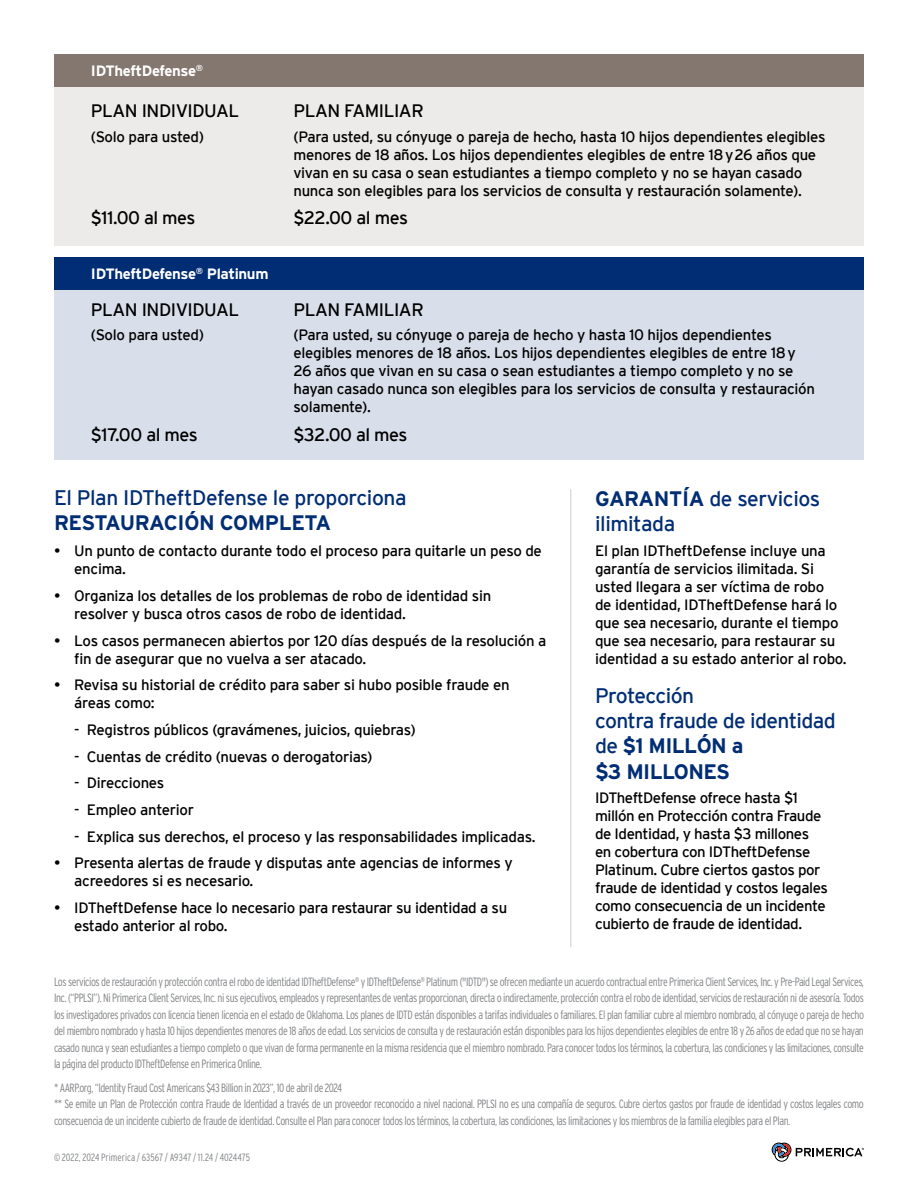
<style>
.page{position:relative;width:918px;height:1188px;background:#fff}
.page>*{position:absolute;margin:0;border:0;box-sizing:border-box;transform-origin:0 0}
.t1{font:21px/25.2px "Interstate";letter-spacing:-.03em;color:#002d74}
.t2{font:700 21px "Interstate";letter-spacing:-.02em;color:#002d74}
.t3{font:18px "Interstate";letter-spacing:-.025em;color:#000}
.t4{font:15px/18px "Interstate";letter-spacing:-.02em;color:#000}
.t5{font:700 15px "Interstate";letter-spacing:-.025em;color:#fff}
.t6{font:300 12px/16.5px "Interstate Condensed";letter-spacing:-.04em;color:#808285;text-align:justify;scale:.93 1}
.t7{font:300 10.5px "Interstate Condensed";color:#808285;scale:.95 1}
.s1{font-weight:700}
</style>
<div class="page">
<div style="left:54px;top:82px;width:810px;height:164px;background:#edebea"></div>
<hr style="left:570px;top:489px;width:1px;height:458px;background:#d1d3d4">
<svg style="left:772px;top:1143px;width:92px;height:19px"></svg>
<div style="left:54px;top:54px;width:810px;height:33px;background:#847770"></div>
<div style="left:54px;top:290px;width:810px;height:170px;background:#d9dfea"></div>
<div style="left:54px;top:257px;width:810px;height:33px;background:#002d74"></div>
<p class="t5" style="left:91px;top:63px;width:114px">IDTheftDefense<sup>®</sup></p>
<p class="t3" style="left:91px;top:101px;width:150px">PLAN INDIVIDUAL</p>
<p class="t3" style="left:293px;top:101px;width:132px">PLAN FAMILIAR</p>
<p class="t4" style="left:91px;top:128px;width:115px">(Solo para usted)</p>
<p class="t4" style="left:293px;top:128px;width:534px">(Para usted, su cónyuge o pareja de hecho, hasta 10 hijos dependientes elegibles menores de 18 años. Los hijos dependientes elegibles de entre 18 y 26 años que vivan en su casa o sean estudiantes a tiempo completo y no se hayan casado nunca son elegibles para los servicios de consulta y restauración solamente).</p>
<p class="t3" style="left:91px;top:208px;width:106px">$11.00 al mes</p>
<p class="t3" style="left:293px;top:208px;width:116px">$22.00 al mes</p>
<p class="t5" style="left:91px;top:266px;width:179px">IDTheftDefense<sup>®</sup> Platinum</p>
<p class="t3" style="left:91px;top:299px;width:150px">PLAN INDIVIDUAL</p>
<p class="t3" style="left:293px;top:299px;width:132px">PLAN FAMILIAR</p>
<p class="t4" style="left:91px;top:326px;width:115px">(Solo para usted)</p>
<p class="t4" style="left:293px;top:326px;width:523px">(Para usted, su cónyuge o pareja de hecho y hasta 10 hijos dependientes elegibles menores de 18 años. Los hijos dependientes elegibles de entre 18 y 26 años que vivan en su casa o sean estudiantes a tiempo completo y no se hayan casado nunca son elegibles para los servicios de consulta y restauración solamente).</p>
<p class="t3" style="left:91px;top:424px;width:108px">$17.00 al mes</p>
<p class="t3" style="left:293px;top:424px;width:116px">$32.00 al mes</p>
<h1 class="t1" style="left:54px;top:484px;width:354px">El Plan IDTheftDefense le proporciona</h1>
<h1 class="t2" style="left:54px;top:511px;width:279px">RESTAURACIÓN COMPLETA</h1>
<p class="t4" style="left:74px;top:542px;width:469px;text-indent:-20px">• Un punto de contacto durante todo el proceso para quitarle un peso de encima.</p>
<p class="t4" style="left:74px;top:587px;width:419px;text-indent:-20px">• Organiza los detalles de los problemas de robo de identidad sin resolver y busca otros casos de robo de identidad.</p>
<p class="t4" style="left:74px;top:631px;width:474px;text-indent:-20px">• Los casos permanecen abiertos por 120 días después de la resolución a fin de asegurar que no vuelva a ser atacado.</p>
<p class="t4" style="left:74px;top:676px;width:437px;text-indent:-20px">• Revisa su historial de crédito para saber si hubo posible fraude en áreas como:</p>
<p class="t4" style="left:74px;top:721px;width:343px">- Registros públicos (gravámenes, juicios, quiebras)</p>
<p class="t4" style="left:74px;top:747px;width:300px">- Cuentas de crédito (nuevas o derogatorias)</p>
<p class="t4" style="left:74px;top:774px;width:92px">- Direcciones</p>
<p class="t4" style="left:74px;top:801px;width:121px">- Empleo anterior</p>
<p class="t4" style="left:74px;top:827px;width:463px">- Explica sus derechos, el proceso y las responsabilidades implicadas.</p>
<p class="t4" style="left:74px;top:854px;width:440px;text-indent:-20px">• Presenta alertas de fraude y disputas ante agencias de informes y acreedores si es necesario.</p>
<p class="t4" style="left:74px;top:898px;width:435px;text-indent:-20px">• IDTheftDefense hace lo necesario para restaurar su identidad a su estado anterior al robo.</p>
<h1 class="t1" style="left:595px;top:486px;width:227px"><span class="s1">GARANTÍA</span> de servicios ilimitada</h1>
<p class="t4" style="left:595px;top:542px;width:253px">El plan IDTheftDefense incluye una garantía de servicios ilimitada. Si usted llegara a ser víctima de robo<br>de identidad, IDTheftDefense hará lo que sea necesario, durante el tiempo que sea necesario, para restaurar su identidad a su estado anterior al robo.</p>
<h1 class="t1" style="left:595px;top:683px;width:242px">Protección<br>contra fraude de identidad de <span class="s1">$1 MILLÓN a<br>$3 MILLONES</span></h1>
<p class="t4" style="left:595px;top:789px;width:234px">IDTheftDefense ofrece hasta $1 millón en Protección contra Fraude de Identidad, y hasta $3 millones en cobertura con IDTheftDefense Platinum. Cubre ciertos gastos por fraude de identidad y costos legales como consecuencia de un incidente cubierto de fraude de identidad.</p>
<p class="t6" style="left:54px;top:973px;width:873px">Los servicios de restauración y protección contra el robo de identidad IDTheftDefense<sup>®</sup> y IDTheftDefense<sup>®</sup> Platinum ("IDTD") se ofrecen mediante un acuerdo contractual entre Primerica Client Services, Inc. y Pre-Paid Legal Services, Inc. (“PPLSI”). Ni Primerica Client Services, Inc. ni sus ejecutivos, empleados y representantes de ventas proporcionan, directa o indirectamente, protección contra el robo de identidad, servicios de restauración ni de asesoría. Todos los investigadores privados con licencia tienen licencia en el estado de Oklahoma. Los planes de IDTD están disponibles a tarifas individuales o familiares. El plan familiar cubre al miembro nombrado, al cónyuge o pareja de hecho del miembro nombrado y hasta 10 hijos dependientes menores de 18 años de edad. Los servicios de consulta y de restauración están disponibles para los hijos dependientes elegibles de entre 18 y 26 años de edad que no se hayan casado nunca y sean estudiantes a tiempo completo o que vivan de forma permanente en la misma residencia que el miembro nombrado. Para conocer todos los términos, la cobertura, las condiciones y las limitaciones, consulte la página del producto IDTheftDefense en Primerica Online.</p>
<p class="t6" style="left:54px;top:1079px;width:872px;text-align:left">* AARP.org, “Identity Fraud Cost Americans $43 Billion in 2023”, 10 de abril de 2024<br>** Se emite un Plan de Protección contra Fraude de Identidad a través de un proveedor reconocido a nivel nacional. PPLSI no es una compañía de seguros. Cubre ciertos gastos por fraude de identidad y costos legales como consecuencia de un incidente cubierto de fraude de identidad. Consulte el Plan para conocer todos los términos, la cobertura, las condiciones, las limitaciones y los miembros de la familia elegibles para el Plan.</p>
<p class="t7" style="left:54px;top:1152px;width:208px">© 2022, 2024 Primerica / 63567 / A9347 / 11.24 / 4024475</p>
</div>
